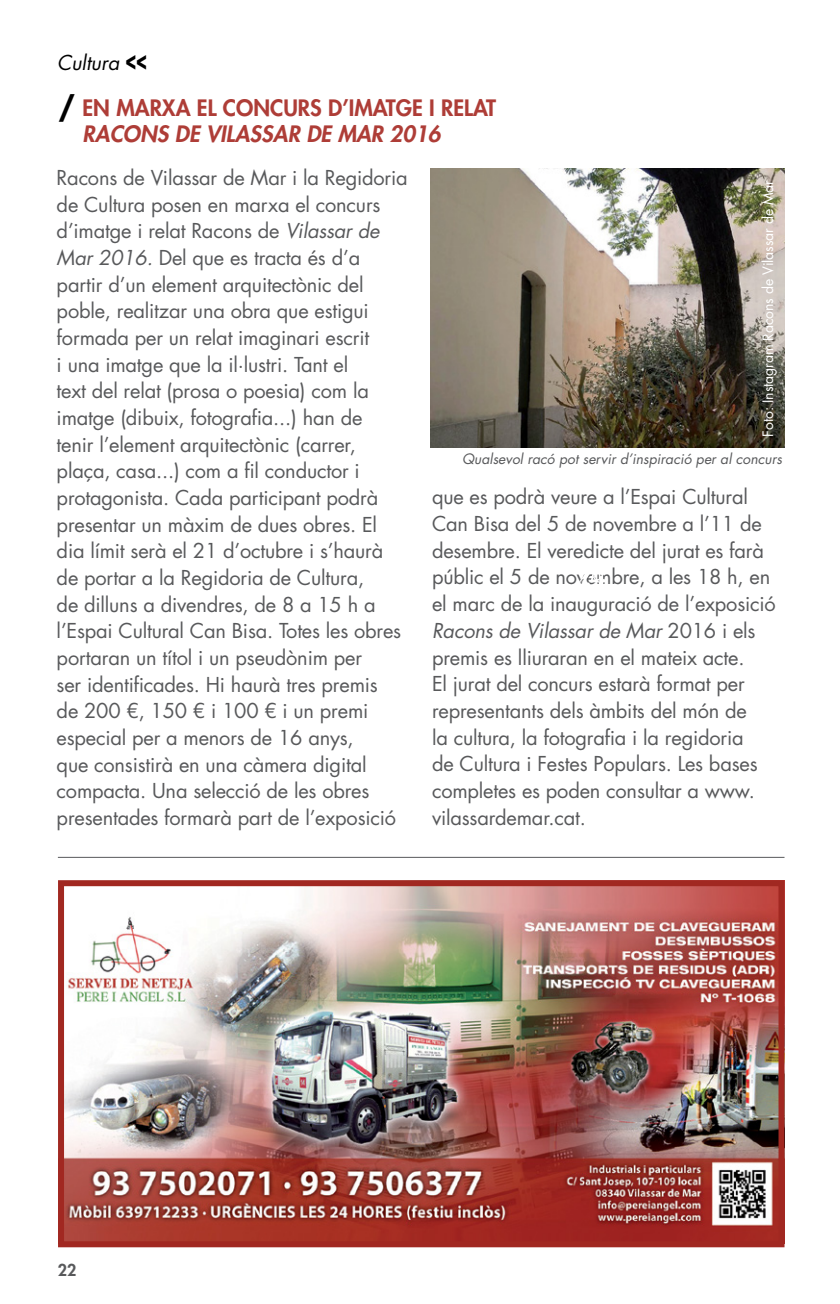
<style>
.page{position:relative;width:840px;height:1304px;background:#fff}
.page>*{position:absolute;margin:0;border:0;box-sizing:border-box;transform-origin:0 0}
.t1{font:700 30px "Futura Std";color:#000}
.t2{font:800 22px "Futura Std";color:#ae3d37}
.t3{font:italic 800 22px "Futura Std";color:#ae3d37}
.t4{font:20px/26.6px "Futura Std";letter-spacing:-.01em;color:#58595b}
.t5{font:italic 20px "Futura Std";color:#000}
.t6{font:800 16px "Futura Std";color:#58595b}
.t7{font:italic 14px "Futura Std";color:#58595b}
.t8{font:14px "Futura Std";letter-spacing:-.01em;color:#fff}
.s1{font-weight:800;font-style:normal;font-size:30px}
.s2{font-style:italic}
</style>
<div class="page">
<img style="left:65px;top:887px;width:712px;height:353px">
<div style="left:58px;top:880px;width:726px;height:367px;border:6px solid #a12821"></div>
<hr style="left:58px;top:857px;width:726px;height:1px;background:#58595b">
<img style="left:430px;top:169px;width:354px;height:279px">
<p class="t5" style="left:57px;top:50px;width:91px">Cultura <span class="s1">&lt;&lt;</span></p>
<h1 class="t1" style="left:58px;top:87px;width:19px">/</h1>
<p class="t2" style="left:82px;top:94px;width:415px">EN MARXA EL CONCURS D’IMATGE I RELAT</p>
<p class="t3" style="left:82px;top:120px;width:359px">RACONS DE VILASSAR DE MAR 2016</p>
<p class="t4" style="left:57px;top:165px;width:352px">Racons de Vilassar de Mar i la Regidoria de Cultura posen en marxa el concurs d’imatge i relat Racons de <span class="s2">Vilassar de Mar 2016.</span> Del que es tracta és d’a partir d’un element arquitectònic del poble, realitzar una obra que estigui formada per un relat imaginari escrit<br>i una imatge que la il·lustri. Tant el<br>text del relat (prosa o poesia) com la imatge (dibuix, fotografia...) han de<br>tenir l’element arquitectònic (carrer, plaça, casa...) com a fil conductor i protagonista. Cada participant podrà presentar un màxim de dues obres. El dia límit serà el 21 d’octubre i s’haurà de portar a la Regidoria de Cultura,<br>de dilluns a divendres, de 8 a 15 h a l’Espai Cultural Can Bisa. Totes les obres portaran un títol i un pseudònim per<br>ser identificades. Hi haurà tres premis<br>de 200 €, 150 € i 100 € i un premi especial per a menors de 16 anys,<br>que consistirà en una càmera digital compacta. Una selecció de les obres presentades formarà part de l’exposició</p>
<p class="t8" style="left:758px;top:436px;width:258px;rotate:-90deg">Foto: Instagram Racons de Vilassar de Mar</p>
<p class="t7" style="left:462px;top:450px;width:321px">Qualsevol racó pot servir d’inspiració per al concurs</p>
<p class="t4" style="left:432px;top:484px;width:345px">que es podrà veure a l’Espai Cultural Can Bisa del 5 de novembre a l’11 de desembre. El veredicte del jurat es farà públic el 5 de novembre, a les 18 h, en el marc de la inauguració de l’exposició <span class="s2">Racons de Vilassar de Mar</span> 2016 i els premis es lliuraran en el mateix acte.<br>El jurat del concurs estarà format per representants dels àmbits del món de<br>la cultura, la fotografia i la regidoria<br>de Cultura i Festes Populars. Les bases completes es poden consultar a www. vilassardemar.cat.</p>
<p class="t6" style="left:58px;top:1260px;width:20px">22</p>
</div>
